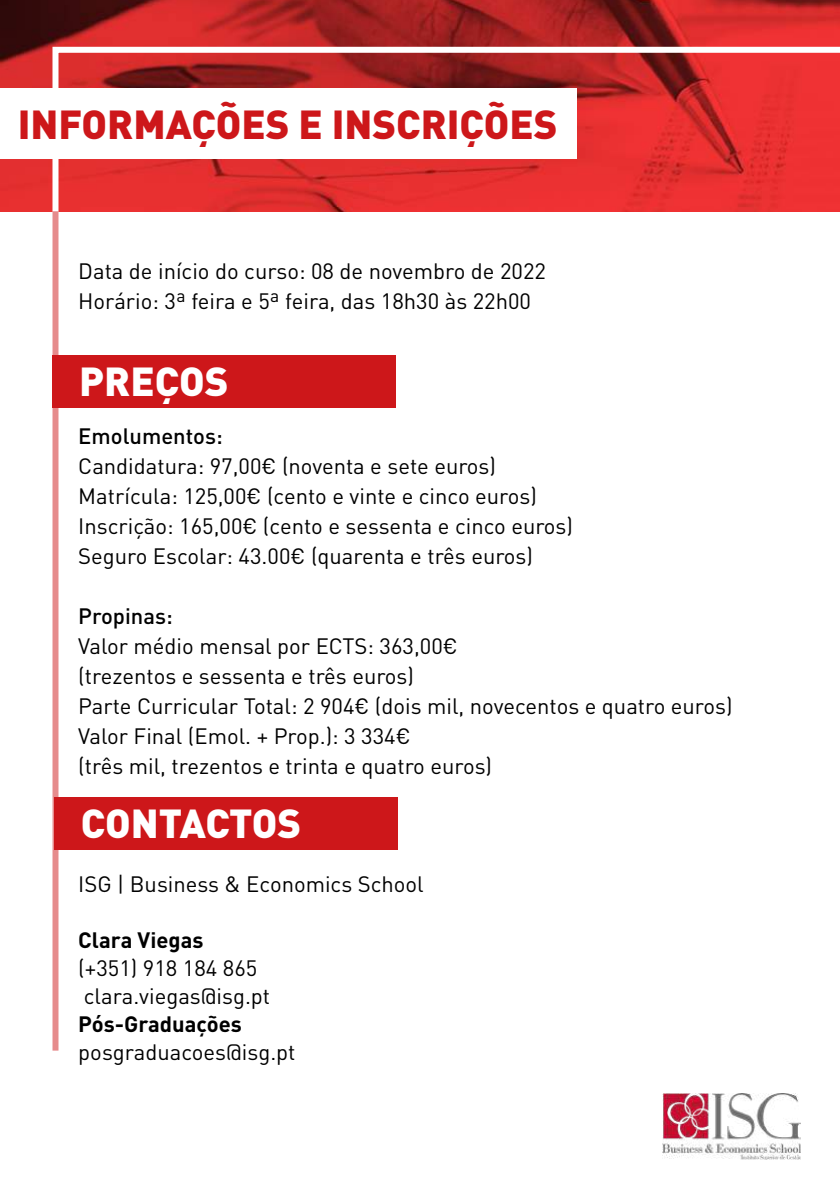
<style>
.page{position:relative;width:840px;height:1191px;background:#fff}
.page>*{position:absolute;margin:0;border:0;box-sizing:border-box;transform-origin:0 0}
.t1{font:900 40px "DIN Pro";color:#cd171a}
.t2{font:900 40px "DIN Pro";color:#fff}
.t3{font:22px/30px "DIN Pro";color:#000}
.t4{font:700 22px "DIN Pro";color:#000}
.t5{font:500 22px "DIN Pro";color:#000}
</style>
<div class="page">
<img style="left:0;top:0;width:839px;height:211px">
<svg style="left:52px;top:47px;width:787px;height:184px"></svg>
<div style="left:52px;top:211px;width:6px;height:839px;background:#e68b8c"></div>
<div style="left:0;top:88px;width:575px;height:70px;background:#fff"></div>
<div style="left:52px;top:356px;width:343px;height:52px;background:#cd171a"></div>
<div style="left:54px;top:797px;width:343px;height:52px;background:#cd171a"></div>
<img style="left:662px;top:1093px;width:138px;height:66px">
<h1 class="t1" style="left:18px;top:97px;width:541px">INFORMAÇÕES E INSCRIÇÕES</h1>
<p class="t3" style="left:78px;top:255px;width:469px">Data de início do curso: 08 de novembro de 2022<br>Horário: 3ª feira e 5ª feira, das 18h30 às 22h00</p>
<h1 class="t2" style="left:79px;top:355px;width:151px">PREÇOS</h1>
<p class="t5" style="left:78px;top:421px;width:146px">Emolumentos:</p>
<p class="t3" style="left:78px;top:450px;width:496px">Candidatura: 97,00€ (noventa e sete euros)<br>Matrícula: 125,00€ (cento e vinte e cinco euros)<br>Inscrição: 165,00€ (cento e sessenta e cinco euros)<br>Seguro Escolar: 43.00€ (quarenta e três euros)</p>
<p class="t5" style="left:78px;top:601px;width:96px">Propinas:</p>
<p class="t3" style="left:78px;top:630px;width:655px">Valor médio mensal por ECTS: 363,00€<br>(trezentos e sessenta e três euros)<br>Parte Curricular Total: 2 904€ (dois mil, novecentos e quatro euros)<br>Valor Final (Emol. + Prop.): 3 334€<br>(três mil, trezentos e trinta e quatro euros)</p>
<h1 class="t2" style="left:81px;top:796px;width:222px">CONTACTOS</h1>
<p class="t3" style="left:78px;top:867px;width:347px">ISG | Business &amp; Economics School</p>
<p class="t4" style="left:78px;top:924px;width:127px">Clara Viegas</p>
<p class="t3" style="left:78px;top:952px;width:193px;line-height:28px">(+351) 918 184 865 clara.viegas@isg.pt</p>
<p class="t4" style="left:78px;top:1008px;width:165px">Pós-Graduações</p>
<p class="t3" style="left:78px;top:1035px;width:219px">posgraduacoes@isg.pt</p>
</div>
